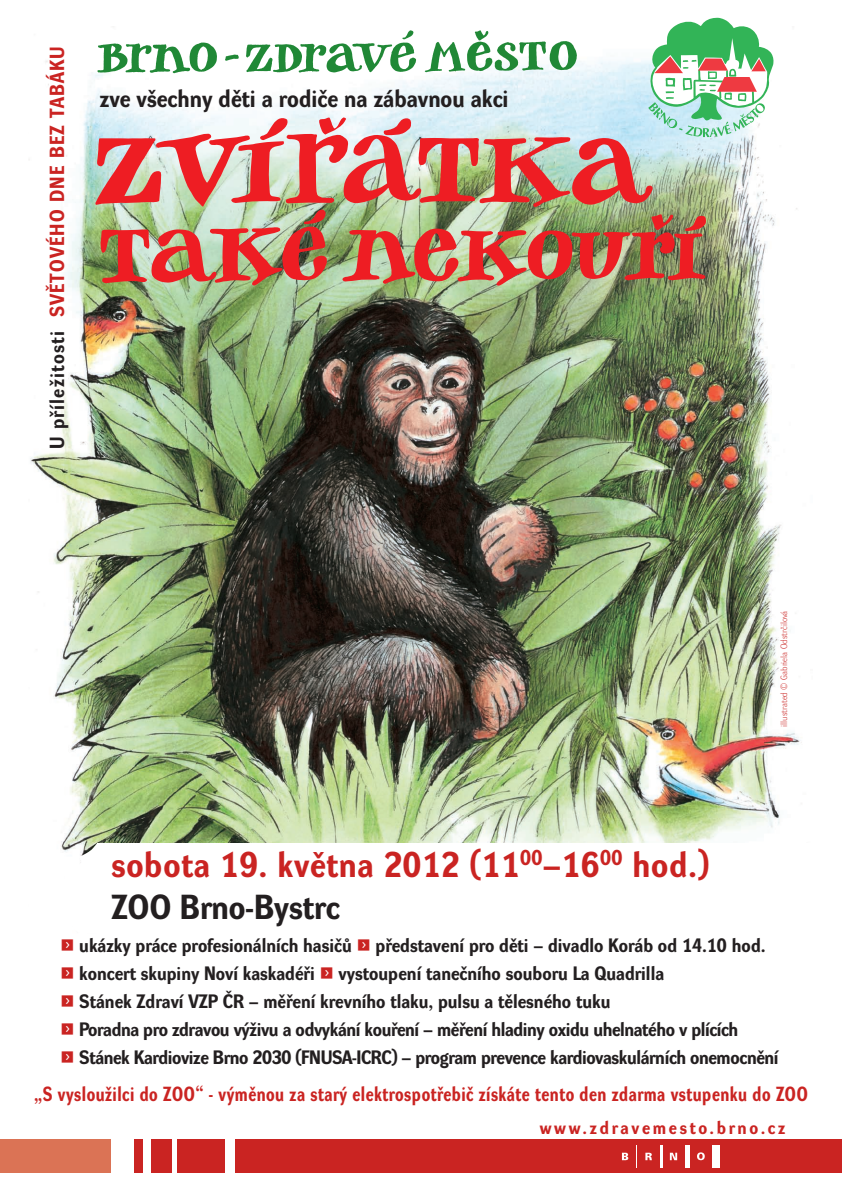
<style>
.page{position:relative;width:842px;height:1191px;background:#fff}
.page>*{position:absolute;margin:0;border:0;box-sizing:border-box;transform-origin:0 0}
.t1{font:800 35px "Dynamo RCE";letter-spacing:.02em;color:#ca2422}
.t2{font:800 34px "Dynamo RCE";color:#231f20}
.t3{font:800 24px "Dynamo RCE";color:#231f20}
.t4{font:800 20px "Dynamo RMCE";letter-spacing:.025em;color:#ca2422}
.t5{font:800 20px "Dynamo RCE";letter-spacing:.06em;color:#ca2422}
.t6{font:800 19px/28px "Dynamo RCE";color:#231f20}
.t7{font:800 18px "Dynamo RCE";letter-spacing:.15em;color:#ca2422}
.t8{font:300 9px "Dynamo LCE";color:#ca2422}
.s1{color:#231f20}
.s2{font-family:"Button Bonus Square Negative";font-weight:400;font-size:14px;color:#ca2422}
</style>
<div class="page">
<img style="left:29px;top:61px;width:773px;height:789px">
<img style="left:95px;top:17px;width:679px;height:269px">
<div style="left:26px;top:1151px;width:680px;height:26px;background:linear-gradient(to right,#fff,#fff)"></div>
<div style="left:236px;top:1139px;width:606px;height:33px;background:#ca2422"></div>
<div style="left:177px;top:1139px;width:48px;height:33px;background:#ca2422"></div>
<div style="left:152px;top:1139px;width:20px;height:33px;background:#ca2422"></div>
<div style="left:134px;top:1139px;width:9px;height:33px;background:#ca2422"></div>
<div style="left:0;top:1139px;width:111px;height:33px;background:#db7355"></div>
<svg style="left:636px;top:1145px;width:1px;height:22px"></svg>
<hr style="left:660px;top:1145px;width:2px;height:22px;background:#fff">
<hr style="left:685px;top:1145px;width:4px;height:22px;background:#fff">
<div style="left:712px;top:1145px;width:8px;height:22px;background:#fff"></div>
<svg style="left:697px;top:1152px;width:8px;height:8px"></svg>
<svg style="left:670px;top:1152px;width:7px;height:8px"></svg>
<svg style="left:645px;top:1152px;width:7px;height:8px"></svg>
<svg style="left:622px;top:1152px;width:6px;height:8px"></svg>
<div style="left:97px;top:842px;width:716px;height:103px;background:#fff"></div>
<svg style="left:64px;top:842px;width:50px;height:21px"></svg>
<p class="t5" style="left:46px;top:449px;width:402px;rotate:-90deg"><span class="s1">U příležitosti</span> Světového dne bez tabáku</p>
<p class="t3" style="left:100px;top:85px;width:410px">zve všechny děti a rodiče na zábavnou akci</p>
<p class="t8" style="left:779px;top:727px;width:118px;rotate:-90deg">illustrated © Gabriela Odstrčilová</p>
<h1 class="t1" style="left:112px;top:844px;width:599px">sobota 19. května 2012 (11<sup>00</sup>–16<sup>00</sup> hod.)</h1>
<h2 class="t2" style="left:112px;top:887px;width:21px">ZOO</h2>
<h2 class="t2" style="left:180px;top:887px;width:161px">Brno-Bystrc</h2>
<p class="t6" style="left:61px;top:932px;width:720px"><span class="s2">f</span> ukázky práce profesionálních hasičů <span class="s2">f</span> představení pro děti – divadlo Koráb od 14.10 hod. <span class="s2">f</span> koncert skupiny Noví kaskadéři <span class="s2">f</span> vystoupení tanečního souboru La Quadrilla<br><span class="s2">f</span> Stánek Zdraví VZP ČR – měření krevního tlaku, pulsu a tělesného tuku<br><span class="s2">f</span> Poradna pro zdravou výživu a odvykání kouření – měření hladiny oxidu uhelnatého v plících<br><span class="s2">f</span> Stánek Kardiovize Brno 2030 (FNUSA-ICRC) – program prevence kardiovaskulárních onemocnění</p>
<p class="t4" style="left:34px;top:1082px;width:775px">„S vysloužilci do ZOO“ - výměnou za starý elektrospotřebič získáte tento den zdarma vstupenku do ZOO</p>
<p class="t7" style="left:540px;top:1117px;width:247px">www.zdravemesto.brno.cz</p>
</div>
